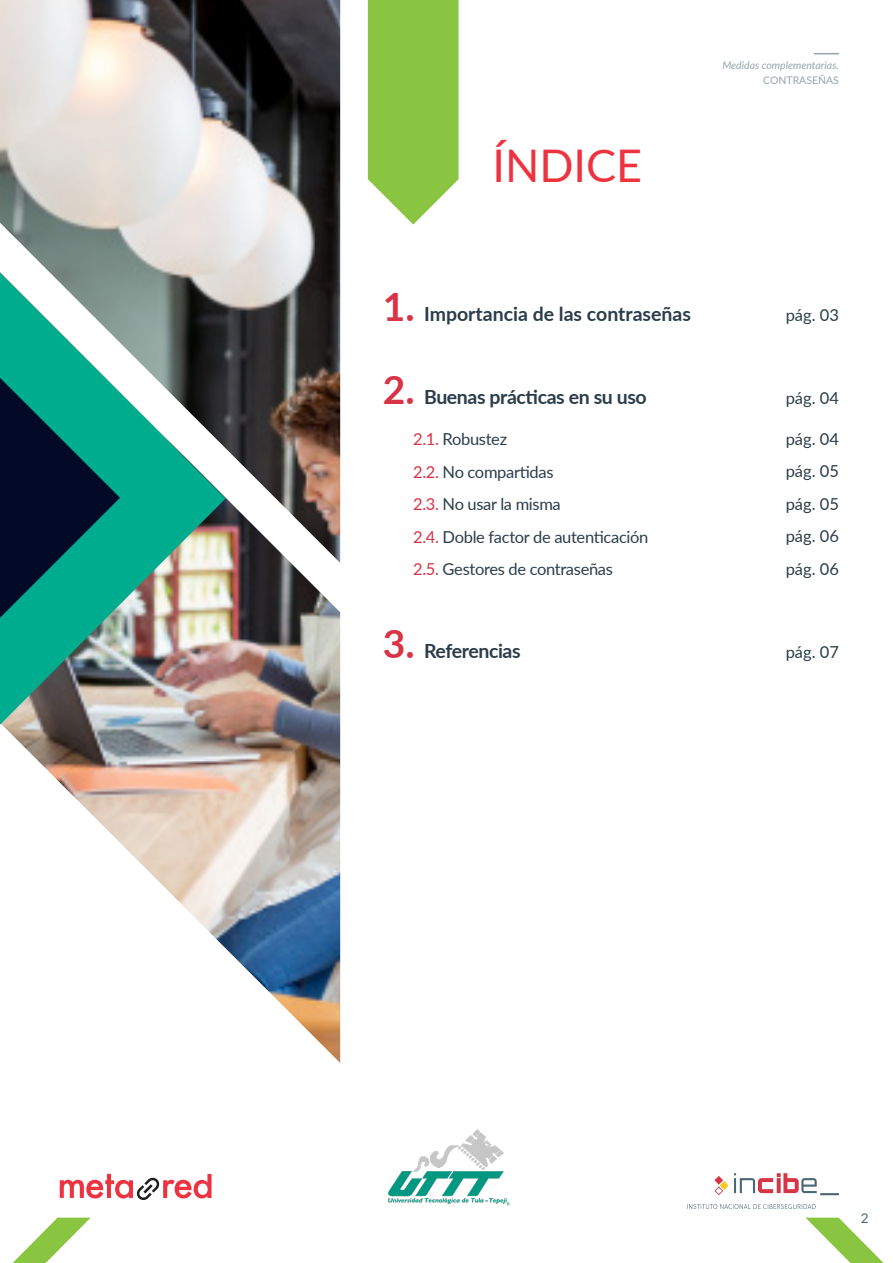
<style>
.page{position:relative;width:893px;height:1263px;background:#fff}
.page>*{position:absolute;margin:0;border:0;box-sizing:border-box;transform-origin:0 0}
.t1{font:45px "Lato";color:#ee3340}
.t2{font:700 19.5px "Lato";letter-spacing:-.02em;color:#2b3d4a}
.t3{font:700 19.5px "Lato";color:#2b3d4a}
.t4{font:16.5px "Lato";letter-spacing:-.02em;color:#2b3d4a}
.t5{font:13.5px "Lato";color:#4a6876}
.t6{font:italic 10.5px "Lato";color:#4a6876}
.t7{font:10.5px "Lato";color:#4a6876}
.s1{font-size:39px;color:#d73446}
.s2{color:#d73446}
</style>
<div class="page">
<svg style="left:805px;top:1217px;width:79px;height:46px"></svg>
<svg style="left:687px;top:1204px;width:129px;height:5px"></svg>
<svg style="left:734px;top:1173px;width:105px;height:22px"></svg>
<svg style="left:714px;top:1176px;width:14px;height:19px"></svg>
<svg style="left:60px;top:1174px;width:152px;height:26px"></svg>
<svg style="left:12px;top:1217px;width:79px;height:46px"></svg>
<svg style="left:814px;top:53px;width:25px;height:1px"></svg>
<img style="left:0;top:0;width:340px;height:1063px">
<img style="left:0;top:614px;width:226px;height:111px">
<svg style="left:0;top:223px;width:341px;height:391px"></svg>
<svg style="left:368px;top:0;width:91px;height:225px;background:#96cb56"></svg>
<svg style="left:0;top:378px;width:120px;height:240px;background:#025959"></svg>
<img style="left:388px;top:1129px;width:123px;height:77px">
<p class="t1" style="left:492px;top:134px;width:151px">ÍNDICE</p>
<p class="t6" style="left:722px;top:58px;width:118px">Medidas complementarias.</p>
<p class="t7" style="left:763px;top:73px;width:77px">CONTRASEÑAS</p>
<p class="t3" style="left:383px;top:300px;width:310px"><span class="s1">1.</span> Importancia de las contraseñas</p>
<p class="t2" style="left:383px;top:382px;width:266px"><span class="s1">2.</span> Buenas prácticas en su uso</p>
<p class="t4" style="left:413px;top:427px;width:95px"><span class="s2">2.1.</span> Robustez</p>
<p class="t4" style="left:413px;top:460px;width:142px"><span class="s2">2.2.</span> No compartidas</p>
<p class="t4" style="left:413px;top:492px;width:149px"><span class="s2">2.3.</span> No usar la misma</p>
<p class="t4" style="left:413px;top:525px;width:237px"><span class="s2">2.4.</span> Doble factor de autenticación</p>
<p class="t4" style="left:413px;top:557px;width:201px"><span class="s2">2.5.</span> Gestores de contraseñas</p>
<p class="t2" style="left:383px;top:636px;width:139px"><span class="s1">3.</span> Referencias</p>
<p class="t4" style="left:786px;top:303px;width:55px">pág. 03</p>
<p class="t4" style="left:786px;top:386px;width:55px">pág. 04</p>
<p class="t4" style="left:786px;top:427px;width:55px">pág. 04</p>
<p class="t4" style="left:786px;top:459px;width:55px">pág. 05</p>
<p class="t4" style="left:786px;top:492px;width:55px">pág. 05</p>
<p class="t4" style="left:786px;top:524px;width:55px">pág. 06</p>
<p class="t4" style="left:786px;top:557px;width:55px">pág. 06</p>
<p class="t4" style="left:786px;top:640px;width:55px">pág. 07</p>
<p class="t5" style="left:861px;top:1209px;width:9px">2</p>
</div>
